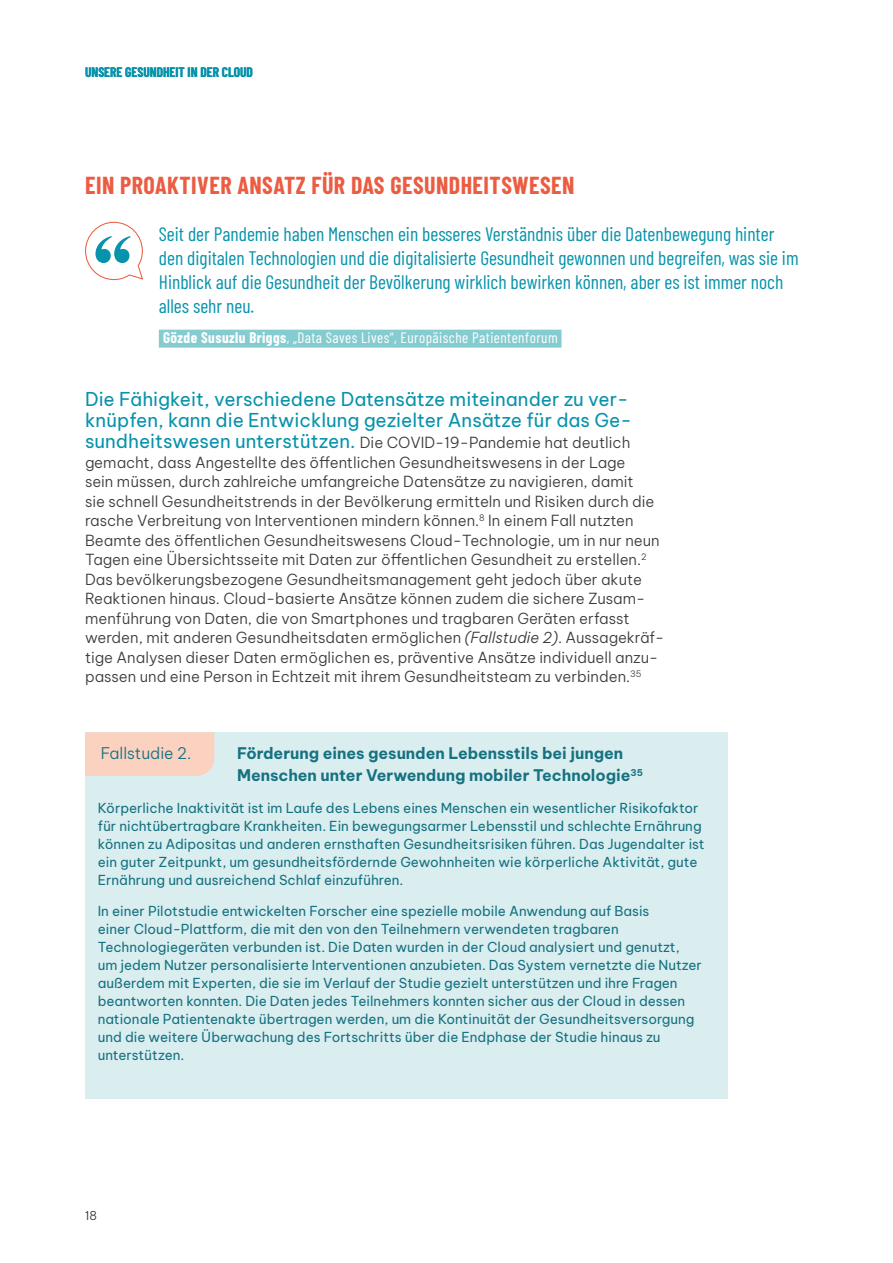
<style>
.page{position:relative;width:893px;height:1263px;background:#fff}
.page>*{position:absolute;margin:0;border:0;box-sizing:border-box;transform-origin:0 0}
.t1{font:700 24px "Barlow Condensed";letter-spacing:.02em;color:#eb5d42}
.t2{font:19.5px/24px "Barlow Condensed";color:#0793ab}
.t3{font:18.75px/21px "Be Vietnam Pro";color:#0793ab}
.t4{font:700 15.75px/22.5px "Be Vietnam Pro";letter-spacing:-.005em;color:#167180}
.t5{font:300 15.75px "Be Vietnam Pro";color:#167180}
.t6{font:300 15px/19.5px "Be Vietnam Pro";color:#3c3c3b}
.t7{font:15px "Barlow Condensed";letter-spacing:.03em;color:#fff}
.t8{font:13.5px/18px "Be Vietnam Pro";color:#167180}
.t9{font:700 13.5px "Barlow Condensed";color:#0793ab}
.t10{font:300 12px "Be Vietnam Pro";color:#333332}
.s1{font-weight:700}
.s2{font-weight:400;font-size:18.75px;color:#0793ab}
.s3{font-style:italic}
</style>
<div class="page">
<div style="left:159px;top:330px;width:402px;height:18px;background:#85ccd1"></div>
<svg style="left:85px;top:221px;width:58px;height:60px"></svg>
<div style="left:85px;top:732px;width:642px;height:367px;background:#daeef0"></div>
<div style="left:85px;top:732px;width:129px;height:44px;background:#fbd1c0"></div>
<p class="t9" style="left:85px;top:63px;width:169px">UNSERE GESUNDHEIT IN DER CLOUD</p>
<h1 class="t1" style="left:85px;top:168px;width:491px">EIN PROAKTIVER ANSATZ FÜR DAS GESUNDHEITSWESEN</h1>
<p class="t2" style="left:159px;top:220px;width:641px">Seit der Pandemie haben Menschen ein besseres Verständnis über die Datenbewegung hinter den digitalen Technologien und die digitalisierte Gesundheit gewonnen und begreifen, was sie im Hinblick auf die Gesundheit der Bevölkerung wirklich bewirken können, aber es ist immer noch alles sehr neu.</p>
<p class="t7" style="left:163px;top:327px;width:396px"><span class="s1">Gözde Susuzlu Briggs</span>, „Data Saves Lives“, Europäische Patientenforum</p>
<h3 class="t3" style="left:85px;top:387px;width:548px">Die Fähigkeit, verschiedene Datensätze miteinander zu ver&shy;knüpfen, kann die Entwicklung gezielter Ansätze für das Ge-</h3>
<p class="t6" style="left:85px;top:432px;width:581px"><span class="s2">sundheitswesen unterstützen.</span> Die COVID-19-Pandemie hat deutlich gemacht, dass Angestellte des öffentlichen Gesundheitswesens in der Lage<br>sein müssen, durch zahlreiche umfangreiche Datensätze zu navigieren, damit<br>sie schnell Gesundheitstrends in der Bevölkerung ermitteln und Risiken durch die rasche Verbreitung von Interventionen mindern können.<sup>8</sup> In einem Fall nutzten Beamte des öffentlichen Gesundheitswesens Cloud-Technologie, um in nur neun Tagen eine Übersichtsseite mit Daten zur öffentlichen Gesundheit zu erstellen.<sup>2<br></sup>Das bevölkerungsbezogene Gesundheitsmanagement geht jedoch über akute Reaktionen hinaus. Cloud-basierte Ansätze können zudem die sichere Zusam&shy;menführung von Daten, die von Smartphones und tragbaren Geräten erfasst werden, mit anderen Gesundheitsdaten ermöglichen <span class="s3">(Fallstudie 2)</span>. Aussagekräf&shy;tige Analysen dieser Daten ermöglichen es, präventive Ansätze individuell anzu&shy;passen und eine Person in Echtzeit mit ihrem Gesundheitsteam zu verbinden.<sup>35</sup></p>
<p class="t5" style="left:101px;top:740px;width:92px">Fallstudie 2.</p>
<p class="t4" style="left:237px;top:740px;width:407px">Förderung eines gesunden Lebensstils bei jungen<br>Menschen unter Verwendung mobiler Technologie<sup>35</sup></p>
<p class="t8" style="left:98px;top:798px;width:608px">Körperliche Inaktivität ist im Laufe des Lebens eines Menschen ein wesentlicher Risikofaktor für nichtübertragbare Krankheiten. Ein bewegungsarmer Lebensstil und schlechte Ernährung können zu Adipositas und anderen ernsthaften Gesundheitsrisiken führen. Das Jugendalter ist ein guter Zeitpunkt, um gesundheitsfördernde Gewohnheiten wie körperliche Aktivität, gute Ernährung und ausreichend Schlaf einzuführen.</p>
<p class="t8" style="left:98px;top:900px;width:606px">In einer Pilotstudie entwickelten Forscher eine spezielle mobile Anwendung auf Basis<br>einer Cloud-Plattform, die mit den von den Teilnehmern verwendeten tragbaren Technologiegeräten verbunden ist. Die Daten wurden in der Cloud analysiert und genutzt, um jedem Nutzer personalisierte Interventionen anzubieten. Das System vernetzte die Nutzer außerdem mit Experten, die sie im Verlauf der Studie gezielt unterstützen und ihre Fragen beantworten konnten. Die Daten jedes Teilnehmers konnten sicher aus der Cloud in dessen nationale Patientenakte übertragen werden, um die Kontinuität der Gesundheitsversorgung und die weitere Überwachung des Fortschritts über die Endphase der Studie hinaus zu unterstützen.</p>
<p class="t10" style="left:85px;top:1206px;width:13px">18</p>
</div>
